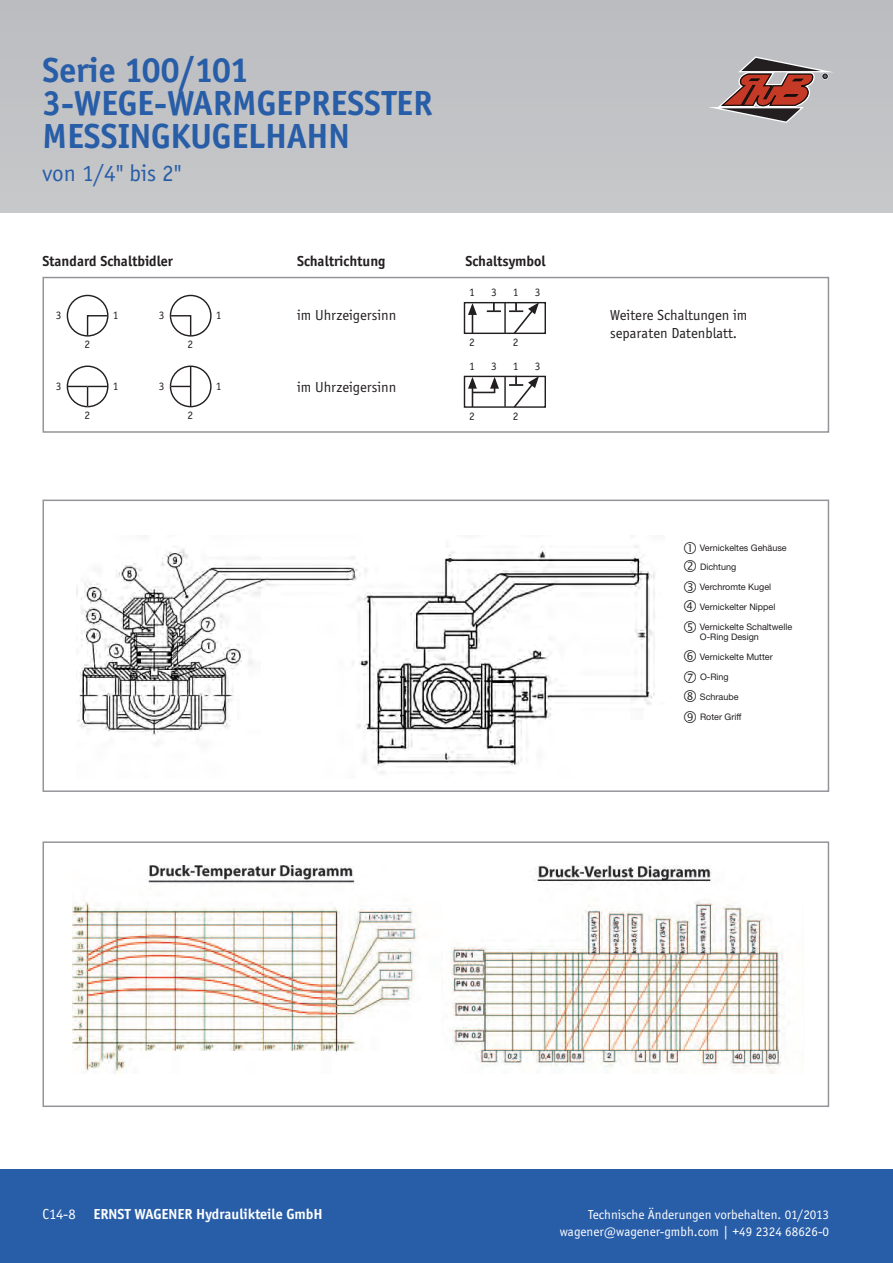
<style>
.page{position:relative;width:893px;height:1263px;background:#fff}
.page>*{position:absolute;margin:0;border:0;box-sizing:border-box;transform-origin:0 0}
.t1{font:700 36px/33px "Officina Sans";color:#285da8}
.t2{font:24px "Officina Sans";color:#285da8}
.t3{font:15px/18px "Officina Sans";color:#231f20}
.t4{font:700 15px "Officina Sans";color:#231f20}
.t5{font:700 15px "Officina Sans";color:#fff}
.t6{font:13.5px/16.8px "Officina Sans";color:#fff;text-align:right}
.t7{font:11.4px "Officina Sans";color:#231f20}
.t8{font:9px/19.8px "Helvetica Neue";color:#231f20}
.s1{font-weight:400}
</style>
<div class="page">
<div style="left:0;top:1169px;width:893px;height:94px;background:#285da8"></div>
<div style="left:67px;top:295px;width:42px;height:42px;border:1px solid #231f20;border-radius:50%"></div>
<svg style="left:86px;top:314px;width:23px;height:23px"></svg>
<div style="left:170px;top:295px;width:42px;height:42px;border:1px solid #231f20;border-radius:50%"></div>
<svg style="left:169px;top:314px;width:23px;height:23px"></svg>
<svg style="left:67px;top:366px;width:41px;height:41px"></svg>
<div style="left:67px;top:365px;width:42px;height:42px;border:1px solid #231f20;border-radius:50%"></div>
<hr style="left:67px;top:386px;width:41px;height:1px;background:#231f20">
<svg style="left:87px;top:386px;width:1px;height:21px"></svg>
<svg style="left:170px;top:366px;width:41px;height:41px"></svg>
<div style="left:170px;top:365px;width:42px;height:42px;border:1px solid #231f20;border-radius:50%"></div>
<svg style="left:170px;top:386px;width:20px;height:1px"></svg>
<hr style="left:190px;top:366px;width:1px;height:41px;background:#231f20">
<div style="left:464px;top:302px;width:82px;height:32px;border:1px solid #231f20"></div>
<hr style="left:504px;top:302px;width:2px;height:31px;background:#231f20">
<svg style="left:467px;top:302px;width:11px;height:31px"></svg>
<svg style="left:487px;top:302px;width:14px;height:10px"></svg>
<svg style="left:509px;top:302px;width:31px;height:32px"></svg>
<div style="left:464px;top:376px;width:82px;height:32px;border:1px solid #231f20"></div>
<hr style="left:504px;top:376px;width:2px;height:31px;background:#231f20">
<svg style="left:467px;top:375px;width:33px;height:32px"></svg>
<svg style="left:509px;top:375px;width:31px;height:33px"></svg>
<div style="left:43px;top:277px;width:786px;height:156px;border:2px solid #939598"></div>
<img style="left:76px;top:545px;width:579px;height:229px">
<div style="left:43px;top:500px;width:786px;height:292px;border:2px solid #939598"></div>
<img style="left:73px;top:866px;width:710px;height:207px">
<div style="left:43px;top:841px;width:786px;height:266px;border:2px solid #939598"></div>
<svg style="left:708px;top:56px;width:126px;height:67px;background:#a78c8a"></svg>
<h1 class="t1" style="left:43px;top:53px;width:391px">Serie 100/101<br>3-WEGE-WARMGEPRESSTER<br>MESSINGKUGELHAHN</h1>
<h2 class="t2" style="left:43px;top:159px;width:141px">von 1/4" bis 2"</h2>
<h3 class="t4" style="left:43px;top:252px;width:132px">Standard Schaltbidler</h3>
<h3 class="t4" style="left:297px;top:252px;width:90px">Schaltrichtung</h3>
<h3 class="t4" style="left:465px;top:252px;width:81px">Schaltsymbol</h3>
<p class="t7" style="left:56px;top:311px;width:7px">3</p>
<p class="t7" style="left:113px;top:311px;width:7px">1</p>
<p class="t7" style="left:85px;top:340px;width:7px">2</p>
<p class="t7" style="left:56px;top:382px;width:7px">3</p>
<p class="t7" style="left:113px;top:382px;width:7px">1</p>
<p class="t7" style="left:85px;top:411px;width:7px">2</p>
<p class="t7" style="left:159px;top:311px;width:7px">3</p>
<p class="t7" style="left:216px;top:311px;width:7px">1</p>
<p class="t7" style="left:188px;top:340px;width:7px">2</p>
<p class="t7" style="left:159px;top:382px;width:7px">3</p>
<p class="t7" style="left:216px;top:382px;width:7px">1</p>
<p class="t7" style="left:188px;top:411px;width:7px">2</p>
<p class="t7" style="left:469px;top:288px;width:7px">1</p>
<p class="t7" style="left:491px;top:288px;width:7px">3</p>
<p class="t7" style="left:513px;top:288px;width:7px">1</p>
<p class="t7" style="left:535px;top:288px;width:7px">3</p>
<h3 class="t3" style="left:297px;top:306px;width:101px">im Uhrzeigersinn</h3>
<h3 class="t3" style="left:610px;top:306px;width:139px">Weitere Schaltungen im separaten Datenblatt.</h3>
<p class="t7" style="left:469px;top:338px;width:7px">2</p>
<p class="t7" style="left:513px;top:338px;width:7px">2</p>
<h3 class="t3" style="left:297px;top:378px;width:101px">im Uhrzeigersinn</h3>
<p class="t7" style="left:469px;top:362px;width:7px">1</p>
<p class="t7" style="left:491px;top:362px;width:7px">3</p>
<p class="t7" style="left:513px;top:362px;width:7px">1</p>
<p class="t7" style="left:469px;top:412px;width:7px">2</p>
<p class="t7" style="left:513px;top:412px;width:7px">2</p>
<p class="t7" style="left:535px;top:362px;width:7px">3</p>
<p class="t8" style="left:700px;top:538px;width:88px">Vernickeltes Gehäuse<br>Dichtung<br>Verchromte Kugel</p>
<p class="t8" style="left:700px;top:598px;width:94px">Vernickelter Nippel<br>Vernickelte Schaltwelle</p>
<p class="t8" style="left:700px;top:628px;width:60px">O-Ring Design</p>
<p class="t8" style="left:700px;top:648px;width:74px">Vernickelte Mutter<br>O-Ring<br>Schraube</p>
<p class="t8" style="left:700px;top:708px;width:43px">Roter Griff</p>
<h3 class="t5" style="left:43px;top:1205px;width:282px"><span class="s1">C14-8</span> ERNST WAGENER Hydraulikteile GmbH</h3>
<h3 class="t6" style="left:560px;top:1206px;width:271px">Technische Änderungen vorbehalten. 01/2013 wagener@wagener-gmbh.com | +49 2324 68626-0</h3>
</div>
